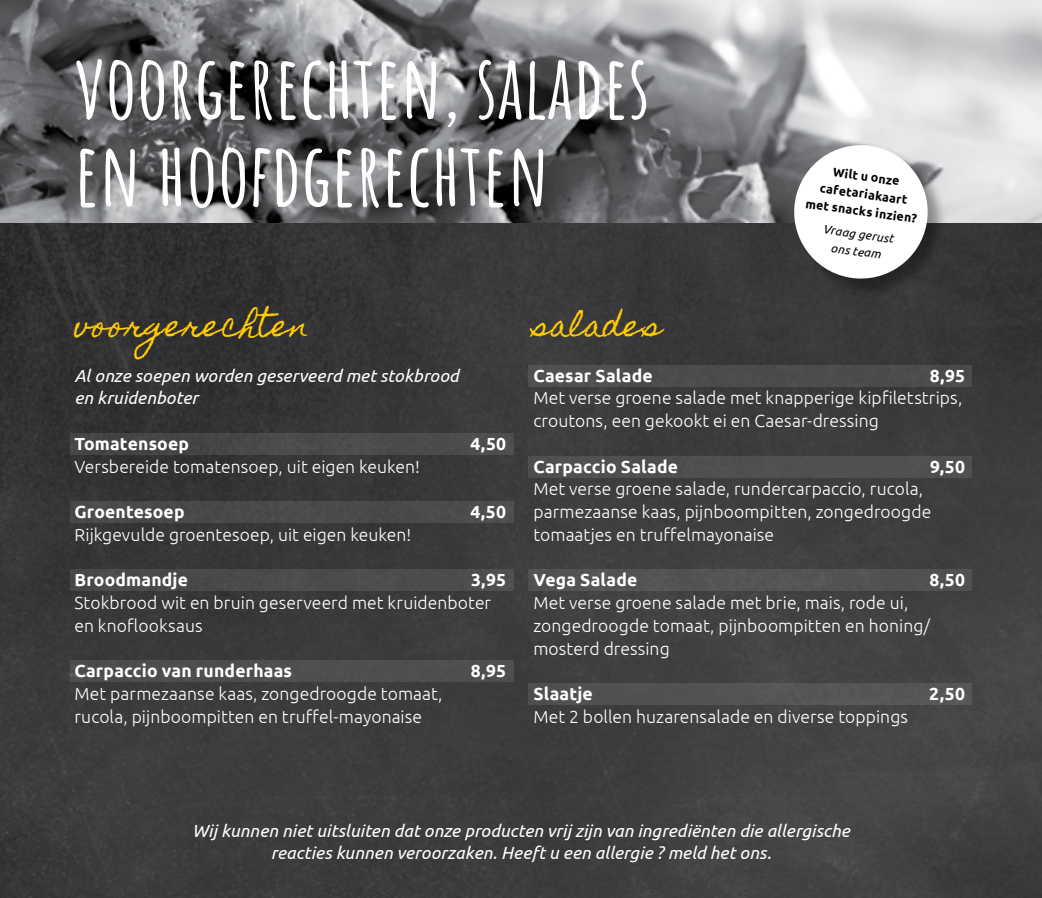
<style>
.page{position:relative;width:1042px;height:898px;background:#fff}
.page>*{position:absolute;margin:0;border:0;box-sizing:border-box;transform-origin:0 0}
.t1{font:700 87.5px/87.5px "Amatic SC";color:#fff}
.t2{font:29.75px "Homemade Apple";letter-spacing:.02em;color:#ffcb05}
.t3{font:300 17.5px/22.8px "Ubuntu";letter-spacing:.005em;color:#fff}
.t4{font:italic 17.5px/22.8px "Ubuntu";letter-spacing:.005em;color:#fff;text-align:center}
.t5{font:700 17.5px "Ubuntu";letter-spacing:.01em;color:#fff}
.t6{font:700 12.25px/17.5px "Ubuntu";color:#000;text-align:center}
.t7{font:italic 12.25px/17.5px "Ubuntu";color:#000;text-align:center}
</style>
<div class="page">
<div style="left:0;top:0;width:1042px;height:898px;background:linear-gradient(to right,#363637,#414143)"></div>
<img style="left:0;top:0;width:1042px;height:222px">
<div style="left:794px;top:145px;width:152px;height:152px;background:#000;opacity:.35"></div>
<svg style="left:792px;top:143px;width:138px;height:138px"></svg>
<div style="left:70px;top:570px;width:443px;height:21px;background:#4b4b4c"></div>
<div style="left:529px;top:365px;width:443px;height:21px;background:#4c4c4d"></div>
<div style="left:529px;top:684px;width:443px;height:21px;background:#545456"></div>
<div style="left:529px;top:456px;width:443px;height:21px;background:#505051"></div>
<div style="left:529px;top:570px;width:443px;height:21px;background:#535355"></div>
<div style="left:70px;top:433px;width:443px;height:21px;background:#4a4a4a"></div>
<div style="left:70px;top:502px;width:443px;height:21px;background:#4a4a4b"></div>
<div style="left:70px;top:661px;width:443px;height:21px;background:#4e4e50"></div>
<h1 class="t1" style="left:74px;top:37px;width:577px">VOORGERECHTEN, SALADES<br>EN HOOFDGERECHTEN</h1>
<p class="t6" style="left:812px;top:160px;width:114px;rotate:8deg">Wilt u onze cafetariakaart met snacks inzien?</p>
<p class="t7" style="left:824px;top:220px;width:73px;rotate:8deg">Vraag gerust ons team</p>
<h2 class="t2" style="left:74px;top:308px;width:236px">voorgerechten</h2>
<p class="t4" style="left:74px;top:363px;width:386px;text-align:left">Al onze soepen worden geserveerd met stokbrood en kruidenboter</p>
<p class="t5" style="left:74px;top:433px;width:116px">Tomatensoep</p>
<p class="t5" style="left:470px;top:433px;width:37px">4,50</p>
<p class="t3" style="left:74px;top:454px;width:347px">Versbereide tomatensoep, uit eigen keuken!</p>
<p class="t5" style="left:74px;top:501px;width:112px">Groentesoep</p>
<p class="t5" style="left:470px;top:501px;width:37px">4,50</p>
<p class="t3" style="left:74px;top:523px;width:338px">Rijkgevulde groentesoep, uit eigen keuken!</p>
<p class="t5" style="left:74px;top:569px;width:115px">Broodmandje</p>
<p class="t5" style="left:471px;top:569px;width:37px">3,95</p>
<p class="t3" style="left:74px;top:591px;width:418px">Stokbrood wit en bruin geserveerd met kruidenboter en knoflooksaus</p>
<p class="t5" style="left:74px;top:660px;width:219px">Carpaccio van runderhaas</p>
<p class="t5" style="left:471px;top:660px;width:37px">8,95</p>
<p class="t3" style="left:74px;top:682px;width:370px">Met parmezaanse kaas, zongedroogde tomaat, rucola, pijnboompitten en truffel-mayonaise</p>
<h2 class="t2" style="left:533px;top:308px;width:130px">salades</h2>
<p class="t5" style="left:533px;top:365px;width:121px">Caesar Salade</p>
<p class="t5" style="left:930px;top:365px;width:37px">8,95</p>
<p class="t3" style="left:533px;top:386px;width:430px">Met verse groene salade met knapperige kipfiletstrips, croutons, een gekookt ei en Caesar-dressing</p>
<p class="t5" style="left:533px;top:456px;width:146px">Carpaccio Salade</p>
<p class="t5" style="left:930px;top:456px;width:36px">9,50</p>
<p class="t3" style="left:533px;top:477px;width:399px">Met verse groene salade, rundercarpaccio, rucola, parmezaanse kaas, pijnboompitten, zongedroogde tomaatjes en truffelmayonaise</p>
<p class="t5" style="left:533px;top:569px;width:106px">Vega Salade</p>
<p class="t5" style="left:929px;top:569px;width:37px">8,50</p>
<p class="t3" style="left:533px;top:591px;width:398px">Met verse groene salade met brie, mais, rode ui, zongedroogde tomaat, pijnboompitten en honing/ mosterd dressing</p>
<p class="t5" style="left:533px;top:683px;width:61px">Slaatje</p>
<p class="t5" style="left:929px;top:683px;width:37px">2,50</p>
<p class="t3" style="left:533px;top:705px;width:376px">Met 2 bollen huzarensalade en diverse toppings</p>
<p class="t4" style="left:192px;top:818px;width:659px">Wij kunnen niet uitsluiten dat onze producten vrij zijn van ingrediënten die allergische reacties kunnen veroorzaken. Heeft u een allergie ? meld het ons.</p>
</div>
